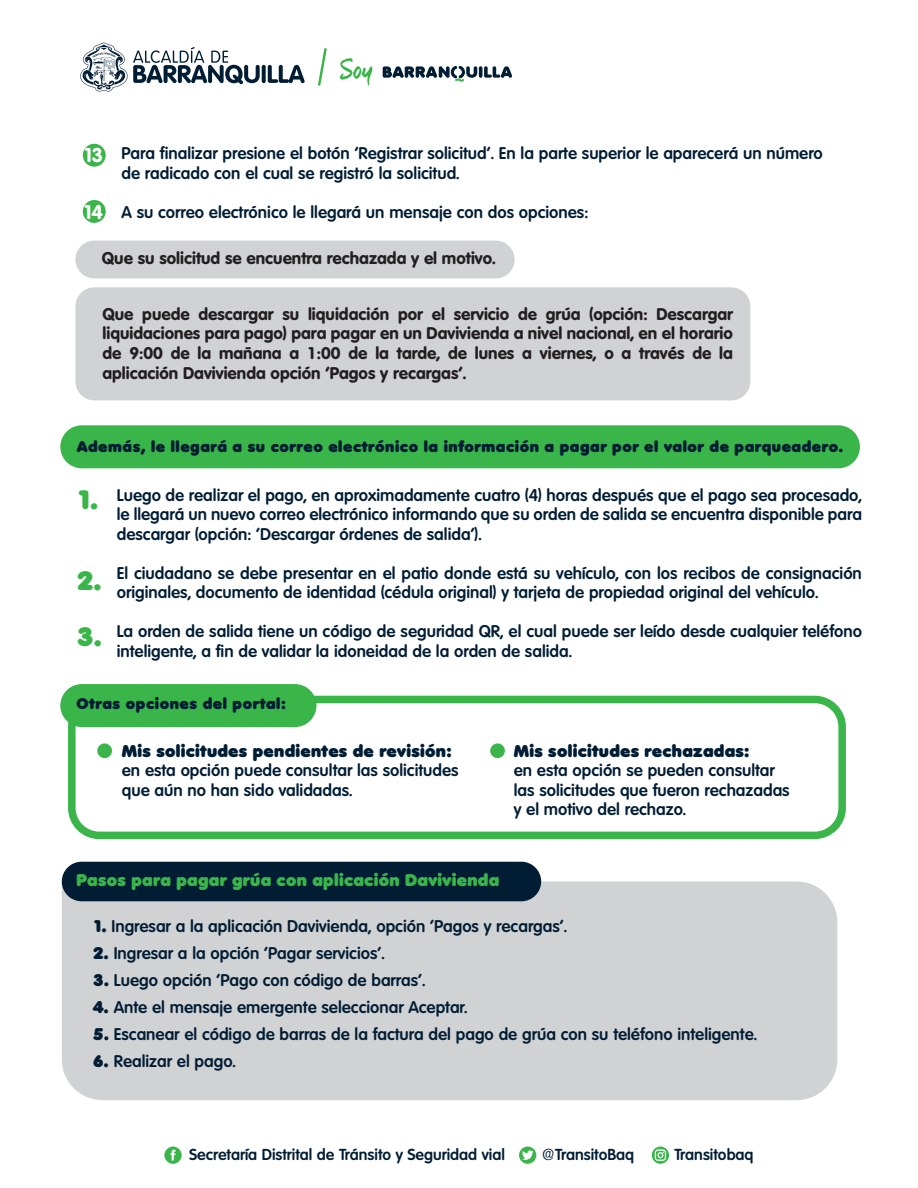
<style>
.page{position:relative;width:918px;height:1188px;background:#fff}
.page>*{position:absolute;margin:0;border:0;box-sizing:border-box;transform-origin:0 0}
.t1{font:900 25.95px "Volkswagen Serial";color:#3ab54a}
.t2{font:800 19.5px "Volkswagen Serial";color:#fff}
.t3{font:700 16.5px/19.5px "Volkswagen Serial";color:#011d34}
.t4{font:800 16.5px/19.8px "Volkswagen Serial";color:#231f20;text-align:justify}
.t5{font:900 16.5px "Volkswagen Serial";letter-spacing:.02em;color:#011d34}
.t6{font:900 16.5px "Volkswagen Serial";letter-spacing:.02em;color:#3ab54a}
.t7{font:700 15.45px "Volkswagen Serial";color:#001d33}
.t8{font:900 15px "Volkswagen Serial";letter-spacing:.04em;color:#011d34}
.s1{font-weight:900}
</style>
<div class="page">
<div style="left:68px;top:696px;width:778px;height:143px;border:8px solid #3ab54a;border-radius:27px"></div>
<div style="left:60px;top:425px;width:800px;height:43px;background:#3ab54a;border-radius:22px"></div>
<div style="left:75px;top:241px;width:440px;height:37px;background:#d1d2d4;border-radius:19px"></div>
<div style="left:75px;top:287px;width:675px;height:113px;background:#d1d2d4;border-radius:19px"></div>
<div style="left:164px;top:1147px;width:18px;height:17px;background:#3ab54a;border-radius:50%"></div>
<svg style="left:171px;top:1150px;width:4px;height:11px"></svg>
<div style="left:519px;top:1147px;width:17px;height:17px;background:#3ab54a;border-radius:50%"></div>
<svg style="left:522px;top:1150px;width:12px;height:10px"></svg>
<svg style="left:652px;top:1147px;width:17px;height:17px"></svg>
<svg style="left:655px;top:1150px;width:11px;height:11px"></svg>
<svg style="left:262px;top:65px;width:4px;height:18px"></svg>
<svg style="left:268px;top:65px;width:37px;height:18px"></svg>
<svg style="left:80px;top:42px;width:180px;height:49px"></svg>
<svg style="left:318px;top:48px;width:9px;height:38px"></svg>
<svg style="left:340px;top:58px;width:33px;height:27px"></svg>
<svg style="left:383px;top:66px;width:129px;height:16px"></svg>
<div style="left:97px;top:743px;width:15px;height:15px;background:#3ab54a;border-radius:50%"></div>
<div style="left:490px;top:743px;width:15px;height:15px;background:#3ab54a;border-radius:50%"></div>
<div style="left:62px;top:882px;width:775px;height:218px;background:#d1d2d4"></div>
<div style="left:62px;top:862px;width:479px;height:39px;background:#011d34;border-radius:20px"></div>
<div style="left:83px;top:144px;width:23px;height:23px;background:#3ab54a;border-radius:50%"></div>
<div style="left:83px;top:200px;width:23px;height:23px;background:#3ab54a;border-radius:50%"></div>
<div style="left:60px;top:684px;width:256px;height:43px;background:#3ab54a;border-radius:22px"></div>
<p class="t2" style="left:83px;top:143px;width:21px">13</p>
<p class="t2" style="left:83px;top:199px;width:22px">14</p>
<p class="t3" style="left:121px;top:143px;width:703px">Para finalizar presione el botón ‘Registrar solicitud’. En la parte superior le aparecerá un número de radicado con el cual se registró la solicitud.</p>
<p class="t3" style="left:121px;top:202px;width:468px">A su correo electrónico le llegará un mensaje con dos opciones:</p>
<p class="t4" style="left:102px;top:248px;width:395px">Que su solicitud se encuentra rechazada y el motivo.</p>
<p class="t4" style="left:102px;top:304px;width:632px">Que puede descargar su liquidación por el servicio de grúa (opción: Descargar liquidaciones para pago) para pagar en un Davivienda a nivel nacional, en el horario de 9:00 de la mañana a 1:00 de la tarde, de lunes a viernes, o a través de la aplicación Davivienda opción ‘Pagos y recargas’.</p>
<p class="t8" style="left:77px;top:436px;width:768px">Además, le llegará a su correo electrónico la información a pagar por el valor de parqueadero.</p>
<p class="t3" style="left:117px;top:485px;width:747px;text-align:justify">Luego de realizar el pago, en aproximadamente cuatro (4) horas después que el pago sea procesado, le llegará un nuevo correo electrónico informando que su orden de salida se encuentra disponible para descargar (opción: ‘Descargar órdenes de salida’).</p>
<p class="t3" style="left:117px;top:563px;width:747px">El ciudadano se debe presentar en el patio donde está su vehículo, con los recibos de consignación originales, documento de identidad (cédula original) y tarjeta de propiedad original del vehículo.</p>
<p class="t3" style="left:117px;top:622px;width:747px">La orden de salida tiene un código de seguridad QR, el cual puede ser leído desde cualquier teléfono inteligente, a fin de validar la idoneidad de la orden de salida.</p>
<h1 class="t1" style="left:76px;top:482px;width:23px">1.</h1>
<h1 class="t1" style="left:76px;top:563px;width:27px">2.</h1>
<h1 class="t1" style="left:76px;top:620px;width:27px">3.</h1>
<p class="t8" style="left:76px;top:694px;width:211px">Otras opciones del portal:</p>
<p class="t5" style="left:122px;top:740px;width:331px">Mis solicitudes pendientes de revisión:</p>
<p class="t3" style="left:122px;top:761px;width:338px">en esta opción puede consultar las solicitudes que aún no han sido validadas.</p>
<p class="t5" style="left:514px;top:740px;width:237px">Mis solicitudes rechazadas:</p>
<p class="t3" style="left:514px;top:761px;width:277px">en esta opción se pueden consultar las solicitudes que fueron rechazadas y el motivo del rechazo.</p>
<p class="t6" style="left:76px;top:870px;width:424px">Pasos para pagar grúa con aplicación Davivienda</p>
<p class="t3" style="left:93px;top:917px;width:476px"><span class="s1">1.</span> Ingresar a la aplicación Davivienda, opción ‘Pagos y recargas’.</p>
<p class="t3" style="left:93px;top:943px;width:293px"><span class="s1">2.</span> Ingresar a la opción ‘Pagar servicios’.</p>
<p class="t3" style="left:93px;top:970px;width:334px"><span class="s1">3.</span> Luego opción ‘Pago con código de barras’.</p>
<p class="t3" style="left:93px;top:997px;width:376px"><span class="s1">4.</span> Ante el mensaje emergente seleccionar Aceptar.</p>
<p class="t3" style="left:93px;top:1024px;width:666px"><span class="s1">5.</span> Escanear el código de barras de la factura del pago de grúa con su teléfono inteligente.</p>
<p class="t3" style="left:93px;top:1051px;width:145px"><span class="s1">6.</span> Realizar el pago.</p>
<p class="t7" style="left:189px;top:1145px;width:317px">Secretaría Distrital de Tránsito y Seguridad vial</p>
<p class="t7" style="left:542px;top:1145px;width:94px">@TransitoBaq</p>
<p class="t7" style="left:674px;top:1145px;width:81px">Transitobaq</p>
</div>
